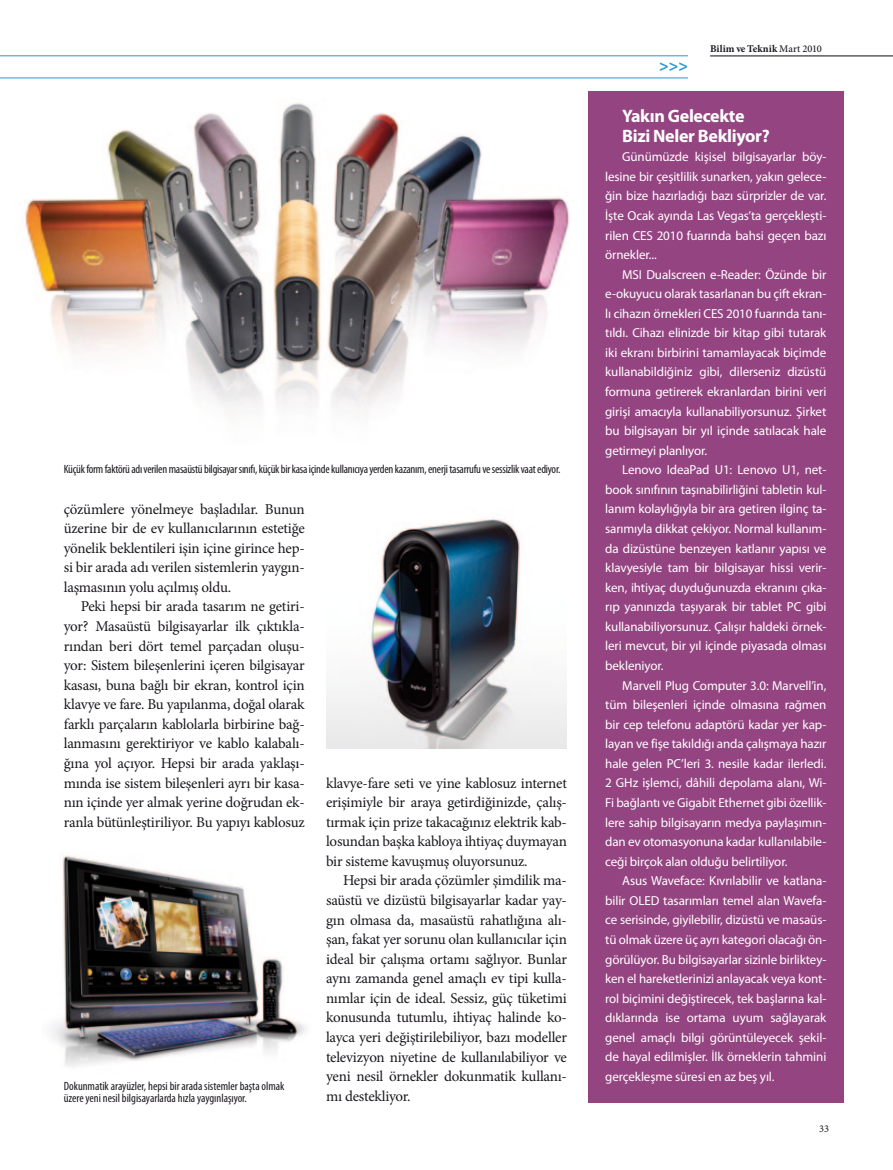
<style>
.page{position:relative;width:893px;height:1170px;background:#fff}
.page>*{position:absolute;margin:0;border:0;box-sizing:border-box;transform-origin:0 0}
.t1{font:700 18px/19.5px "Myriad Pro";letter-spacing:-.02em;color:#fff}
.t2{font:700 16.2px "Myriad Pro";color:#2699d1}
.t3{font:15px/19.5px "Minion Pro";letter-spacing:-.015em;color:#1a171c;text-align:justify}
.t4{font:13.05px/19.5px "Myriad Pro";letter-spacing:-.01em;color:#fff;text-align:justify}
.t5{font:condensed 12px "Myriad Pro";letter-spacing:-.02em;color:#1a171c}
.t6{font:condensed 12px/12px "Myriad Pro";color:#1a171c}
.t7{font:700 10.35px "Minion Pro";letter-spacing:.005em;color:#1a171c}
.t8{font:10.35px "Minion Pro";color:#1a171c}
.s1{font-weight:500}
</style>
<div class="page">
<hr style="left:0;top:78px;width:688px;height:1px;background:#2699d1">
<hr style="left:0;top:56px;width:688px;height:1px;background:#2699d1">
<hr style="left:710px;top:56px;width:183px;height:1px;background:#070c12">
<div style="left:588px;top:91px;width:255px;height:1012px;background:#944481"></div>
<img style="left:25px;top:103px;width:545px;height:310px">
<img style="left:326px;top:519px;width:241px;height:229px">
<img style="left:51px;top:855px;width:255px;height:212px">
<p class="t5" style="left:64px;top:462px;width:498px">Küçük form faktörü adı verilen masaüstü bilgisayar sınıfı, küçük bir kasa içinde kullanıcıya yerden kazanım, enerji tasarrufu ve sessizlik vaat ediyor.</p>
<p class="t3" style="left:64px;top:499px;width:242px">çözümlere yönelmeye başladılar. Bunun üzerine bir de ev kullanıcılarının estetiğe yönelik beklentileri işin içine girince hep&shy;si bir arada adı verilen sistemlerin yaygın&shy;laşmasının yolu açılmış oldu.</p>
<p class="t3" style="left:64px;top:597px;width:242px;text-indent:17px">Peki hepsi bir arada tasarım ne getiri&shy;yor? Masaüstü bilgisayarlar ilk çıktıkla&shy;rından beri dört temel parçadan oluşu&shy;yor: Sistem bileşenlerini içeren bilgisayar kasası, buna bağlı bir ekran, kontrol için klavye ve fare. Bu yapılanma, doğal olarak farklı parçaların kablolarla birbirine bağ&shy;lanmasını gerektiriyor ve kablo kalabalı&shy;ğına yol açıyor. Hepsi bir arada yaklaşı&shy;mında ise sistem bileşenleri ayrı bir kasa&shy;nın içinde yer almak yerine doğrudan ek&shy;ranla bütünleştiriliyor. Bu yapıyı kablosuz</p>
<p class="t6" style="left:64px;top:1079px;width:222px">Dokunmatik arayüzler, hepsi bir arada sistemler başta olmak üzere yeni nesil bilgisayarlarda hızla yaygınlaşıyor.</p>
<p class="t3" style="left:326px;top:773px;width:242px">klavye-fare seti ve yine kablosuz internet erişimiyle bir araya getirdiğinizde, çalış&shy;tırmak için prize takacağınız elektrik kab&shy;losundan başka kabloya ihtiyaç duymayan bir sisteme kavuşmuş oluyorsunuz.</p>
<p class="t3" style="left:326px;top:870px;width:242px;text-indent:17px">Hepsi bir arada çözümler şimdilik ma&shy;saüstü ve dizüstü bilgisayarlar kadar yay&shy;gın olmasa da, masaüstü rahatlığına alı&shy;şan, fakat yer sorunu olan kullanıcılar için ideal bir çalışma ortamı sağlıyor. Bunlar aynı zamanda genel amaçlı ev tipi kulla&shy;nımlar için de ideal. Sessiz, güç tüketimi konusunda tutumlu, ihtiyaç halinde ko&shy;layca yeri değiştirilebiliyor, bazı modeller televizyon niyetine de kullanılabiliyor ve yeni nesil örnekler dokunmatik kullanı&shy;mı destekliyor.</p>
<p class="t2" style="left:659px;top:55px;width:30px">&gt;&gt;&gt;</p>
<p class="t7" style="left:710px;top:41px;width:113px">Bilim ve Teknik <span class="s1">Mart 2010</span></p>
<h1 class="t1" style="left:622px;top:106px;width:149px">Yakın Gelecekte<br>Bizi Neler Bekliyor?</h1>
<p class="t4" style="left:605px;top:147px;width:223px;text-indent:17px">Günümüzde kişisel bilgisayarlar böy&shy;lesine bir çeşitlilik sunarken, yakın gelece&shy;ğin bize hazırladığı bazı sürprizler de var.<br>İşte Ocak ayında Las Vegas’ta gerçekleşti&shy;rilen CES 2010 fuarında bahsi geçen bazı örnekler...</p>
<p class="t4" style="left:605px;top:264px;width:223px;text-indent:17px">MSI Dualscreen e-Reader: Özünde bir e-okuyucu olarak tasarlanan bu çift ekran&shy;lı cihazın örnekleri CES 2010 fuarında tanı&shy;tıldı. Cihazı elinizde bir kitap gibi tutarak iki ekranı birbirini tamamlayacak biçimde kullanabildiğiniz gibi, dilerseniz dizüstü formuna getirerek ekranlardan birini veri girişi amacıyla kullanabiliyorsunuz. Şirket bu bilgisayarı bir yıl içinde satılacak hale getirmeyi planlıyor.</p>
<p class="t4" style="left:605px;top:460px;width:223px;text-indent:17px">Lenovo IdeaPad U1: Lenovo U1, net&shy;book sınıfının taşınabilirliğini tabletin kul&shy;lanım kolaylığıyla bir ara getiren ilginç ta&shy;sarımıyla dikkat çekiyor. Normal kullanım&shy;da dizüstüne benzeyen katlanır yapısı ve klavyesiyle tam bir bilgisayar hissi verir&shy;ken, ihtiyaç duyduğunuzda ekranını çıka&shy;rıp yanınızda taşıyarak bir tablet PC gibi kullanabiliyorsunuz. Çalışır haldeki örnek&shy;leri mevcut, bir yıl içinde piyasada olması bekleniyor.</p>
<p class="t4" style="left:605px;top:675px;width:223px;text-indent:17px">Marvell Plug Computer 3.0: Marvell’in, tüm bileşenleri içinde olmasına rağmen bir cep telefonu adaptörü kadar yer kap&shy;layan ve fişe takıldığı anda çalışmaya hazır hale gelen PC’leri 3. nesile kadar ilerledi.<br>2 GHz işlemci, dâhili depolama alanı, Wi-Fi bağlantı ve Gigabit Ethernet gibi özellik&shy;lere sahip bilgisayarın medya paylaşımın&shy;dan ev otomasyonuna kadar kullanılabile&shy;ceği birçok alan olduğu belirtiliyor.</p>
<p class="t4" style="left:605px;top:870px;width:223px;text-indent:17px">Asus Waveface: Kıvrılabilir ve katlana&shy;bilir OLED tasarımları temel alan Wavefa&shy;ce serisinde, giyilebilir, dizüstü ve masaüs&shy;tü olmak üzere üç ayrı kategori olacağı ön&shy;görülüyor. Bu bilgisayarlar sizinle birliktey&shy;ken el hareketlerinizi anlayacak veya kont&shy;rol biçimini değiştirecek, tek başlarına kal&shy;dıklarında ise ortama uyum sağlayarak genel amaçlı bilgi görüntüleyecek şekil&shy;de hayal edilmişler. İlk örneklerin tahmini gerçekleşme süresi en az beş yıl.</p>
<p class="t8" style="left:819px;top:1121px;width:11px">33</p>
</div>
